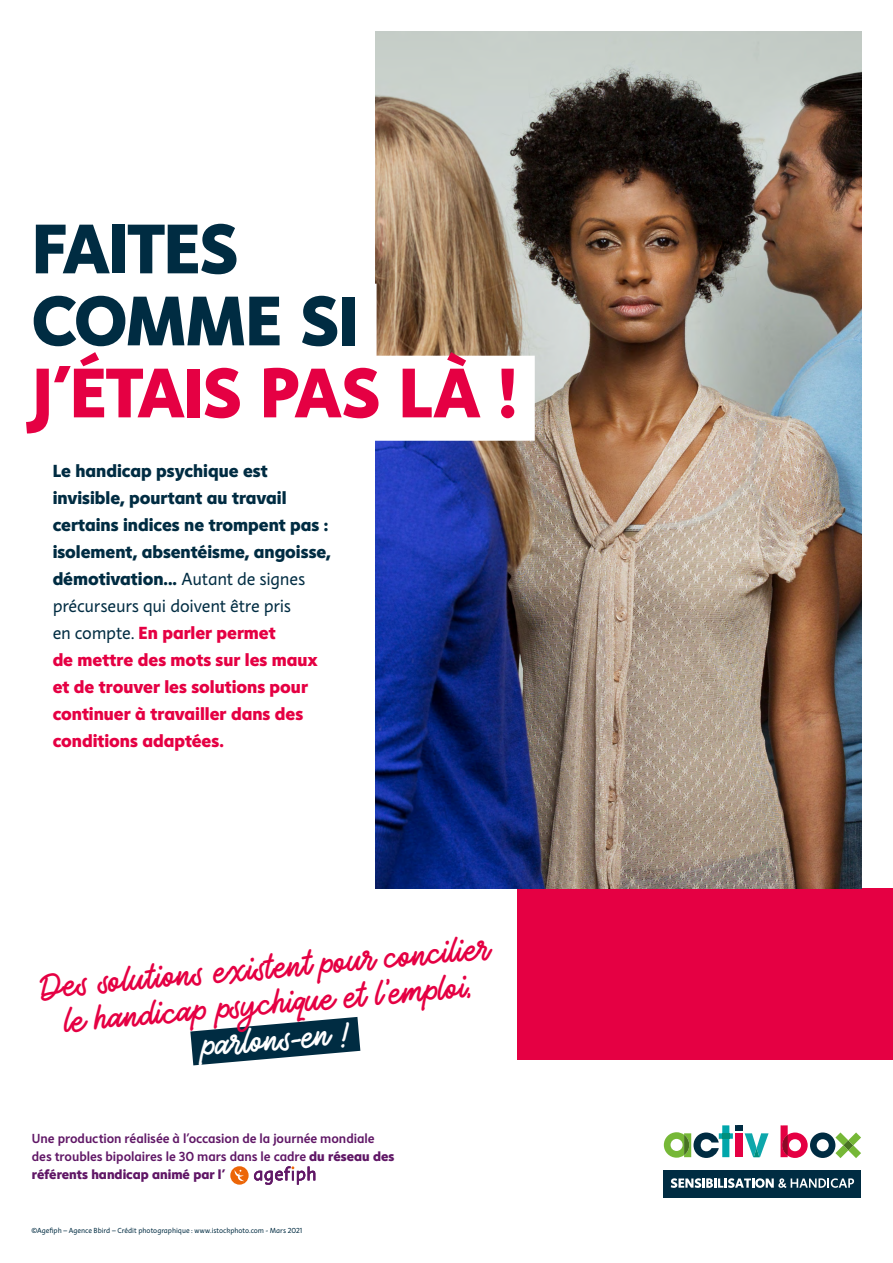
<style>
.page{position:relative;width:893px;height:1263px;background:#fff}
.page>*{position:absolute;margin:0;border:0;box-sizing:border-box;transform-origin:0 0}
.Titre_-H{font:800 72px/72px "Instant 5";letter-spacing:-.02em;color:#002c42}
.t1{font:45px/36px "Auto Rich";color:#e50043;text-align:center}
.t2{font:800 18px/27px "Instant 5";color:#002c42}
.t3{font:13.5px/18px "Instant 4 Slow";letter-spacing:-.005em;color:#601766}
.t4{font:7.5px "Instant 3";color:#002c42}
.s1{color:#e50043}
.s2{font-family:"Instant 3";font-weight:400}
.s3{color:#fff}
.s4{font-family:"Instant 5";font-weight:800}
.s5{font-family:"Instant 5";font-weight:800;color:#fff}
</style>
<div class="page">
<div style="left:517px;top:888px;width:376px;height:172px;background:#e50043"></div>
<img style="left:376px;top:32px;width:485px;height:856px">
<div style="left:32px;top:284px;width:345px;height:85px;background:#fff"></div>
<div style="left:32px;top:356px;width:503px;height:85px;background:#fff"></div>
<svg style="left:190px;top:1017px;width:171px;height:49px"></svg>
<svg style="left:230px;top:1166px;width:85px;height:19px"></svg>
<svg style="left:745px;top:1133px;width:24px;height:24px"></svg>
<div style="left:736px;top:1133px;width:7px;height:24px;background:#e50043"></div>
<div style="left:736px;top:1125px;width:7px;height:6px;background:#002c42"></div>
<svg style="left:664px;top:1125px;width:69px;height:33px"></svg>
<div style="left:664px;top:1170px;width:197px;height:27px;background:#002c42"></div>
<svg style="left:671px;top:1178px;width:183px;height:10px"></svg>
<svg style="left:780px;top:1125px;width:81px;height:33px"></svg>
<p class="Titre_-H" style="left:32px;top:211px;width:486px">FAITES<br>COMME SI<br><span class="s1">J'ÉTAIS PAS LÀ !</span></p>
<p class="t2" style="left:53px;top:457px;width:280px">Le handicap psychique est invisible, pourtant au travail certains indices ne trompent pas : isolement, absentéisme, angoisse, démotivation... <span class="s2">Autant de signes précurseurs qui doivent être pris<br>en compte.</span> <span class="s1">En parler permet<br>de mettre des mots sur les maux et de trouver les solutions pour continuer à travailler dans des conditions adaptées.</span></p>
<p class="t1" style="left:39px;top:973px;width:451px;rotate:-5deg">Des solutions existent pour concilier le handicap psychique et l'emploi, <span class="s3">parlons-en !</span></p>
<p class="t3" style="left:32px;top:1129px;width:364px">Une production réalisée à l'occasion de la journée mondiale des troubles bipolaires le 30 mars dans le cadre <span class="s4">du réseau des référents handicap animé par l'</span><span class="s5">agefiph</span></p>
<p class="t4" style="left:31px;top:1226px;width:272px">©Agefiph – Agence Bbird – Crédit photographique : www.istockphoto.com - Mars 2021</p>
</div>
